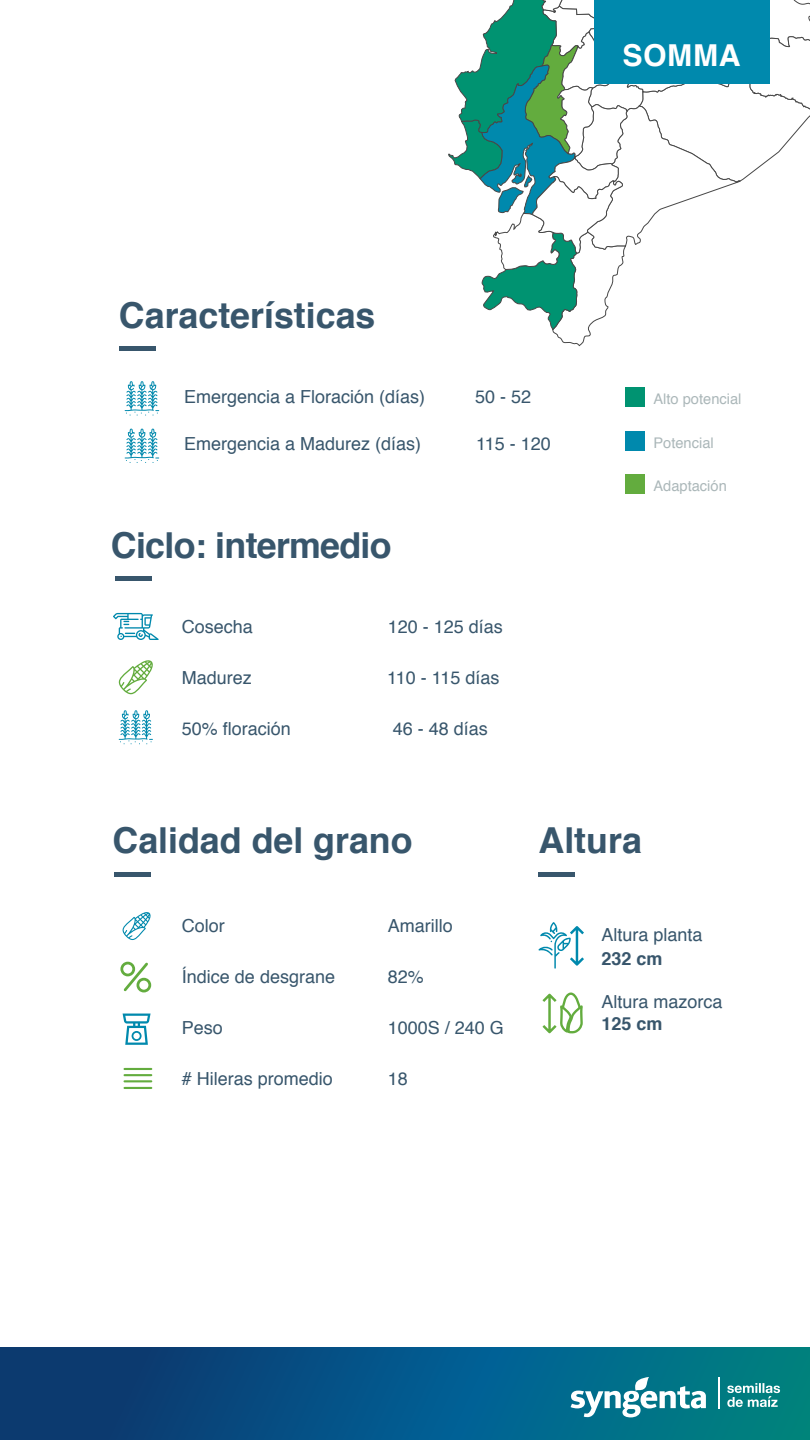
<style>
.page{position:relative;width:810px;height:1440px;background:#fff}
.page>*{position:absolute;margin:0;border:0;box-sizing:border-box;transform-origin:0 0}
.t1{font:700 35.78px "Helvetica";color:#38566c}
.t2{font:700 35.78px "Helvetica";letter-spacing:-.02em;color:#38566c}
.t3{font:700 30.22px "Helvetica";letter-spacing:.02em;color:#fff}
.t4{font:18px "Helvetica";color:#38566c}
.t5{font:700 18px "Helvetica";color:#38566c}
.t6{font:14.62px "Helvetica";color:#abb7b9}
</style>
<div class="page">
<svg style="left:448px;top:0;width:362px;height:347px"></svg>
<div style="left:625px;top:387px;width:20px;height:20px;background:#009371"></div>
<div style="left:625px;top:431px;width:20px;height:20px;background:#0089ad"></div>
<div style="left:625px;top:474px;width:20px;height:20px;background:#63ac3e"></div>
<div style="left:594px;top:0;width:176px;height:83px;background:#0089ad"></div>
<hr style="left:114px;top:873px;width:37px;height:4px;background:#38566c">
<hr style="left:539px;top:873px;width:36px;height:4px;background:#38566c">
<hr style="left:115px;top:576px;width:37px;height:4px;background:#38566c">
<svg style="left:538px;top:922px;width:46px;height:47px"></svg>
<svg style="left:542px;top:992px;width:41px;height:42px"></svg>
<svg style="left:123px;top:912px;width:28px;height:28px"></svg>
<svg style="left:113px;top:613px;width:46px;height:27px"></svg>
<svg style="left:119px;top:660px;width:34px;height:34px"></svg>
<svg style="left:119px;top:710px;width:34px;height:34px"></svg>
<div style="left:120px;top:962px;width:15px;height:14px;border:3px solid #63ac3e;border-radius:50%"></div>
<svg style="left:121px;top:961px;width:30px;height:32px"></svg>
<svg style="left:123px;top:1014px;width:28px;height:31px"></svg>
<hr style="left:125px;top:1068px;width:26px;height:2px;background:#63ac3e">
<hr style="left:125px;top:1074px;width:26px;height:2px;background:#63ac3e">
<hr style="left:125px;top:1080px;width:26px;height:2px;background:#63ac3e">
<hr style="left:125px;top:1087px;width:26px;height:2px;background:#63ac3e">
<hr style="left:119px;top:347px;width:37px;height:4px;background:#38566c">
<svg style="left:125px;top:381px;width:34px;height:35px"></svg>
<svg style="left:125px;top:429px;width:34px;height:34px"></svg>
<svg style="left:0;top:1348px;width:810px;height:92px;background:#055781"></svg>
<svg style="left:727px;top:1383px;width:53px;height:24px"></svg>
<svg style="left:571px;top:1377px;width:135px;height:40px"></svg>
<hr style="left:719px;top:1377px;width:1px;height:31px;background:#fff">
<h2 class="t3" style="left:622px;top:31px;width:120px">SOMMA</h2>
<h1 class="t1" style="left:119px;top:287px;width:258px">Características</h1>
<p class="t4" style="left:184px;top:383px;width:243px">Emergencia a Floración (días)</p>
<p class="t4" style="left:475px;top:383px;width:58px">50 - 52</p>
<p class="t4" style="left:184px;top:430px;width:239px">Emergencia a Madurez (días)</p>
<p class="t4" style="left:476px;top:430px;width:76px">115 - 120</p>
<h1 class="t2" style="left:111px;top:516px;width:282px">Ciclo: intermedio</h1>
<p class="t4" style="left:182px;top:613px;width:73px">Cosecha</p>
<p class="t4" style="left:388px;top:613px;width:117px">120 - 125 días</p>
<p class="t4" style="left:182px;top:664px;width:72px">Madurez</p>
<p class="t4" style="left:387px;top:664px;width:114px">110 - 115 días</p>
<p class="t4" style="left:182px;top:715px;width:111px">50% floración</p>
<p class="t4" style="left:393px;top:715px;width:97px">46 - 48 días</p>
<p class="t6" style="left:654px;top:388px;width:89px">Alto potencial</p>
<p class="t6" style="left:654px;top:431px;width:62px">Potencial</p>
<p class="t6" style="left:654px;top:475px;width:75px">Adaptación</p>
<h1 class="t1" style="left:113px;top:812px;width:302px">Calidad del grano</h1>
<h1 class="t1" style="left:539px;top:812px;width:105px">Altura</h1>
<p class="t4" style="left:182px;top:912px;width:45px">Color</p>
<p class="t4" style="left:388px;top:912px;width:66px">Amarillo</p>
<p class="t4" style="left:182px;top:963px;width:155px">Índice de desgrane</p>
<p class="t4" style="left:388px;top:963px;width:38px">82%</p>
<p class="t4" style="left:182px;top:1014px;width:43px">Peso</p>
<p class="t4" style="left:388px;top:1014px;width:118px">1000S / 240 G</p>
<p class="t4" style="left:182px;top:1065px;width:153px"># Hileras promedio</p>
<p class="t4" style="left:388px;top:1065px;width:22px">18</p>
<p class="t4" style="left:602px;top:921px;width:103px">Altura planta</p>
<p class="t5" style="left:602px;top:944px;width:63px">232 cm</p>
<p class="t4" style="left:602px;top:988px;width:123px">Altura mazorca</p>
<p class="t5" style="left:602px;top:1010px;width:63px">125 cm</p>
</div>
